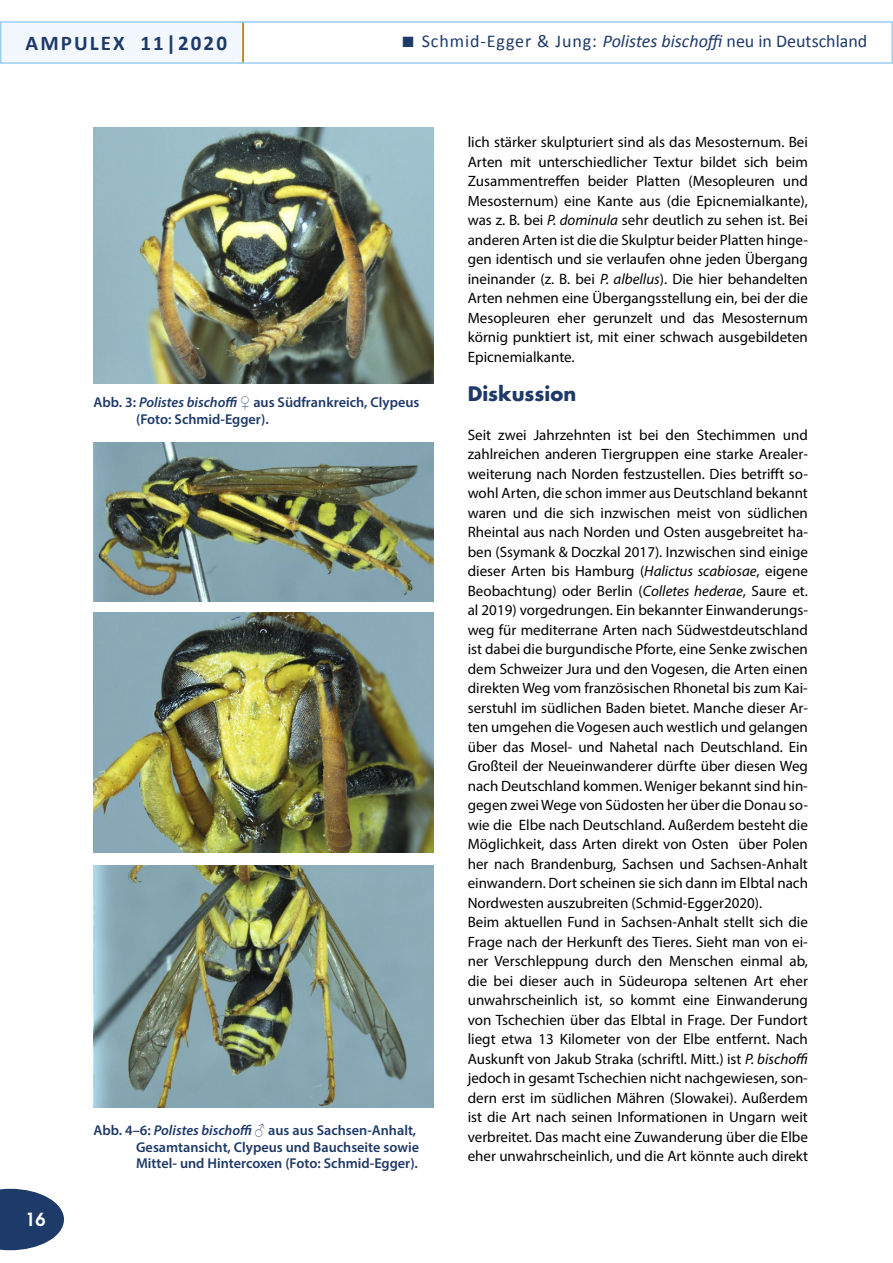
<style>
.page{position:relative;width:893px;height:1263px;background:#fff}
.page>*{position:absolute;margin:0;border:0;box-sizing:border-box;transform-origin:0 0}
.t1{font:700 21px "Calibri";letter-spacing:.1em;color:#1e3a68}
.t2{font:700 19.5px "Futura";color:#1e3a68}
.t3{font:18px "Calibri";color:#1e3a68}
.t4{font:600 18px "Avant Garde";color:#fff}
.t5{font:15px/19.5px "Myriad Pro";color:#000;text-align:justify}
.t6{font:600 14.25px/16.5px "Myriad Pro";color:#1e3a68}
.s1{font-style:italic}
.s2{font-family:"Times New Roman";font-weight:400}
</style>
<div class="page">
<div style="left:238px;top:21px;width:655px;height:43px;border:2px solid #9ccff3"></div>
<svg style="left:0;top:1189px;width:64px;height:61px"></svg>
<div style="left:0;top:21px;width:244px;height:43px;background:#f2f8fe;border:2px solid #9ccff3"></div>
<hr style="left:242px;top:23px;width:2px;height:39px;background:#ca8322">
<img style="left:94px;top:128px;width:340px;height:256px">
<img style="left:94px;top:442px;width:340px;height:159px">
<img style="left:94px;top:612px;width:340px;height:241px">
<img style="left:94px;top:865px;width:340px;height:243px">
<h1 class="t1" style="left:26px;top:29px;width:203px">AMPULEX 11|2020</h1>
<p class="t3" style="left:422px;top:30px;width:447px">Schmid-Egger &amp; Jung: <span class="s1">Polistes bischoffi</span> neu in Deutschland</p>
<p class="t4" style="left:26px;top:1208px;width:22px">16</p>
<p class="t6" style="left:136px;top:394px;width:285px;text-indent:-43px">Abb. 3: <span class="s1">Polistes bischoffi</span> <span class="s2">♀</span> aus Südfrankreich, Clypeus (Foto: Schmid-Egger).</p>
<p class="t6" style="left:136px;top:1122px;width:284px;text-indent:-43px">Abb. 4–6: <span class="s1">Polistes bischoffi</span> <span class="s2">♂</span> aus aus Sachsen-Anhalt,<br>Gesamtansicht, Clypeus und Bauchseite sowie<br>Mittel- und Hintercoxen (Foto: Schmid-Egger).</p>
<p class="t5" style="left:468px;top:132px;width:342px">lich stärker skulpturiert sind als das Mesosternum. Bei Arten mit unterschiedlicher Textur bildet sich beim Zusammentreffen beider Platten (Mesopleuren und Mesosternum) eine Kante aus (die Epicnemialkante), was z. B. bei <span class="s1">P. dominula</span> sehr deutlich zu sehen ist. Bei anderen Arten ist die die Skulptur beider Platten hinge&shy;gen identisch und sie verlaufen ohne jeden Übergang ineinander (z. B. bei <span class="s1">P. albellus</span>). Die hier behandelten Arten nehmen eine Übergangsstellung ein, bei der die Mesopleuren eher gerunzelt und das Mesosternum körnig punktiert ist, mit einer schwach ausgebildeten Epicnemialkante.</p>
<h2 class="t2" style="left:468px;top:380px;width:110px">Diskussion</h2>
<p class="t5" style="left:468px;top:425px;width:342px;text-align:left">Seit zwei Jahrzehnten ist bei den Stechimmen und zahlreichen anderen Tiergruppen eine starke Arealer&shy;weiterung nach Norden festzustellen. Dies betrifft so&shy;wohl Arten, die schon immer aus Deutschland bekannt waren und die sich inzwischen meist von südlichen Rheintal aus nach Norden und Osten ausgebreitet ha&shy;ben (Ssymank &amp; Doczkal 2017). Inzwischen sind einige dieser Arten bis Hamburg (<span class="s1">Halictus scabiosae</span>, eigene Beobachtung) oder Berlin (<span class="s1">Colletes hederae</span>, Saure et. al 2019) vorgedrungen. Ein bekannter Einwanderungs&shy;weg für mediterrane Arten nach Südwestdeutschland ist dabei die burgundische Pforte, eine Senke zwischen dem Schweizer Jura und den Vogesen, die Arten einen direkten Weg vom französischen Rhonetal bis zum Kai&shy;serstuhl im südlichen Baden bietet. Manche dieser Ar&shy;ten umgehen die Vogesen auch westlich und gelangen über das Mosel- und Nahetal nach Deutschland. Ein Großteil der Neueinwanderer dürfte über diesen Weg nach Deutschland kommen. Weniger bekannt sind hin&shy;gegen zwei Wege von Südosten her über die Donau so&shy;wie die Elbe nach Deutschland. Außerdem besteht die Möglichkeit, dass Arten direkt von Osten über Polen her nach Brandenburg, Sachsen und Sachsen-Anhalt einwandern. Dort scheinen sie sich dann im Elbtal nach Nordwesten auszubreiten (Schmid-Egger2020).<br>Beim aktuellen Fund in Sachsen-Anhalt stellt sich die Frage nach der Herkunft des Tieres. Sieht man von ei&shy;ner Verschleppung durch den Menschen einmal ab, die bei dieser auch in Südeuropa seltenen Art eher unwahrscheinlich ist, so kommt eine Einwanderung von Tschechien über das Elbtal in Frage. Der Fundort liegt etwa 13 Kilometer von der Elbe entfernt. Nach Auskunft von Jakub Straka (schriftl. Mitt.) ist <span class="s1">P. bischoffi </span>jedoch in gesamt Tschechien nicht nachgewiesen, son&shy;dern erst im südlichen Mähren (Slowakei). Außerdem ist die Art nach seinen Informationen in Ungarn weit verbreitet. Das macht eine Zuwanderung über die Elbe eher unwahrscheinlich, und die Art könnte auch direkt</p>
</div>
